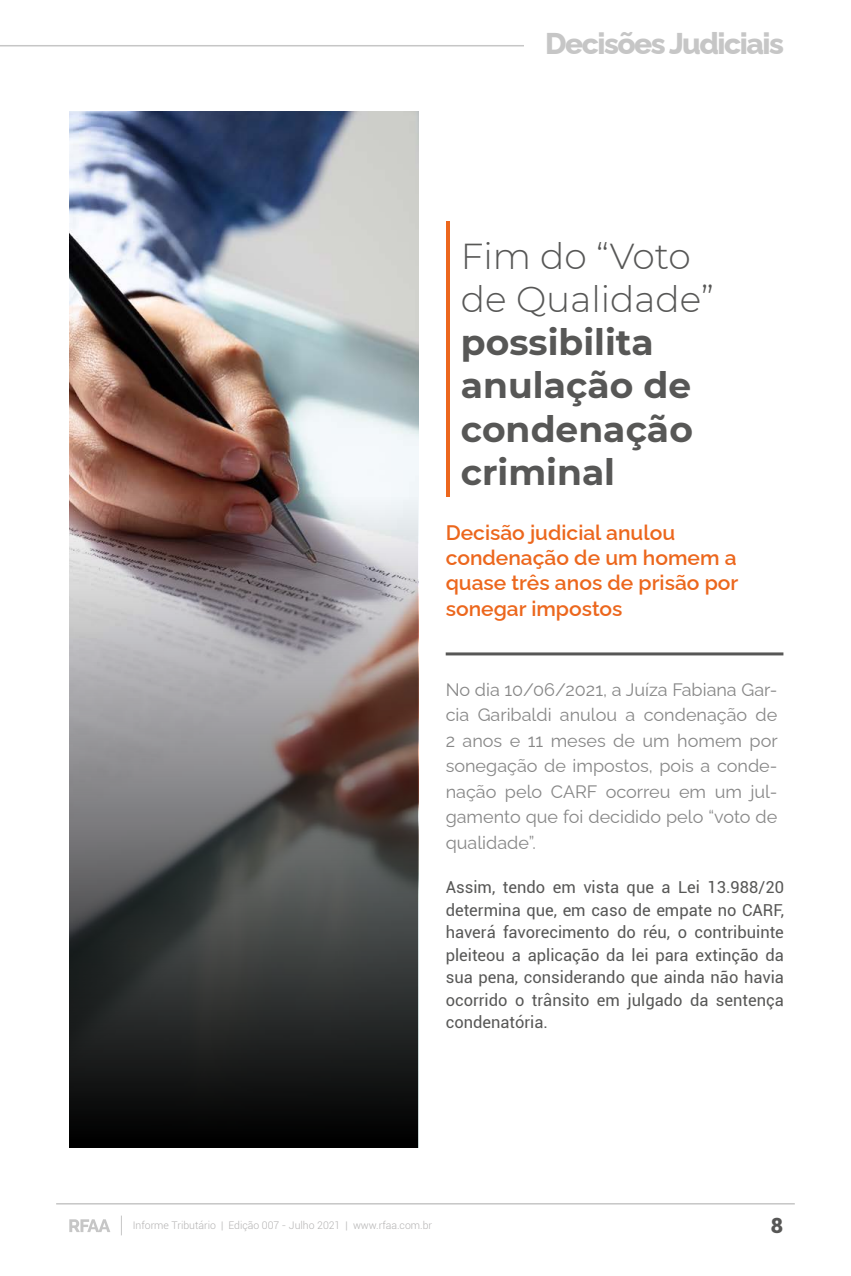
<style>
.page{position:relative;width:851px;height:1276px;background:#fff}
.page>*{position:absolute;margin:0;border:0;box-sizing:border-box;transform-origin:0 0}
.t1{font:700 36px/43.2px "Montserrat";color:#575756}
.t2{font:300 36px/43.2px "Montserrat";color:#575756}
.t3{font:800 30px "Raleway";letter-spacing:-.05em;color:#c6c6c6}
.t4{font:600 21px/25.2px "Raleway";color:#ec671d}
.t5{font:900 21px "Roboto";color:#575756}
.t6{font:18px/25.5px "Raleway";color:#878787;text-align:justify}
.t7{font:16.5px/22.5px "Roboto";color:#575756;text-align:justify}
.t8{font:300 10.5px "Roboto";color:#b3b2b2}
</style>
<div class="page">
<img style="left:69px;top:112px;width:349px;height:385px">
<svg style="left:69px;top:497px;width:349px;height:650px;background:#5f5b5b"></svg>
<hr style="left:445px;top:652px;width:338px;height:3px;background:#575756">
<svg style="left:446px;top:222px;width:3px;height:275px"></svg>
<svg style="left:121px;top:1215px;width:1px;height:20px"></svg>
<hr style="left:56px;top:1203px;width:738px;height:1px;background:#c6c6c6">
<svg style="left:69px;top:1219px;width:41px;height:13px"></svg>
<hr style="left:0;top:45px;width:524px;height:1px;background:#c6c6c6">
<h2 class="t3" style="left:545px;top:19px;width:240px">Decisões Judiciais</h2>
<h1 class="t2" style="left:461px;top:233px;width:254px">Fim do “Voto de Qualidade”</h1>
<h1 class="t1" style="left:461px;top:319px;width:233px">possibilita anulação de condenação criminal</h1>
<p class="t4" style="left:445px;top:517px;width:294px">Decisão judicial anulou condenação de um homem a quase três anos de prisão por sonegar impostos</p>
<p class="t6" style="left:445px;top:674px;width:333px">No dia 10/06/2021, a Juíza Fabiana Gar&shy;cia Garibaldi anulou a condenação de 2 anos e 11 meses de um homem por sonegação de impostos, pois a conde&shy;nação pelo CARF ocorreu em um jul&shy;gamento que foi decidido pelo “voto de qualidade”.</p>
<p class="t7" style="left:445px;top:875px;width:340px">Assim, tendo em vista que a Lei 13.988/20 determina que, em caso de empate no CARF, haverá favorecimento do réu, o contribuinte pleiteou a aplicação da lei para extinção da sua pena, considerando que ainda não havia ocorrido o trânsito em julgado da sentença condenatória.</p>
<p class="t8" style="left:133px;top:1218px;width:301px">Informe Tributário | Edição 007 - Julho 2021 | www.rfaa.com.br</p>
<p class="t5" style="left:770px;top:1211px;width:14px">8</p>
</div>
